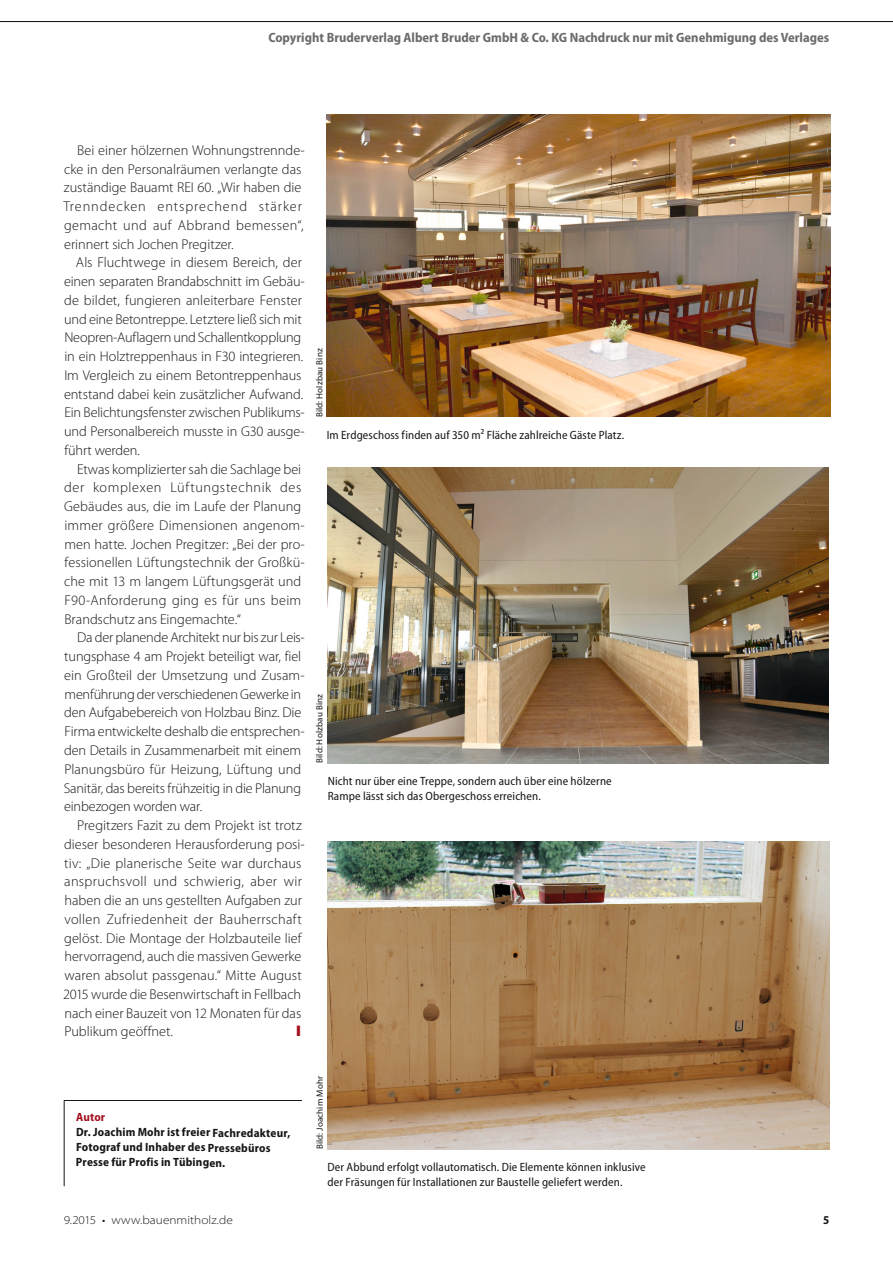
<style>
.page{position:relative;width:893px;height:1263px;background:#fff}
.page>*{position:absolute;margin:0;border:0;box-sizing:border-box;transform-origin:0 0}
.t1{font:300 14.25px/18.8px "Myriad Pro";color:#151616}
.t2{font:700 semi-condensed 13.5px "Myriad Pro";color:#6b6b6b}
.t3{font:semi-condensed 12px/15px "Myriad Pro";letter-spacing:.01em;color:#151616}
.t4{font:700 semi-condensed 12px/15px "Myriad Pro";letter-spacing:.01em;color:#151616}
.t5{font:300 semi-expanded 12px "Myriad Pro";letter-spacing:.005em;color:#151616}
.t6{font:700 semi-condensed 12px "Myriad Pro";letter-spacing:.01em;color:#a4111e}
.t7{font:9px "Myriad Pro";letter-spacing:.02em;color:#151616}
.s1{font-weight:700}
</style>
<div class="page">
<hr style="left:0;top:21px;width:893px;height:1px;background:#151616">
<img style="left:328px;top:468px;width:500px;height:295px">
<img style="left:327px;top:115px;width:503px;height:302px">
<img style="left:328px;top:841px;width:501px;height:308px">
<hr style="left:64px;top:1100px;width:238px;height:1px;background:#151616">
<hr style="left:64px;top:1101px;width:1px;height:85px;background:#151616">
<p class="t2" style="left:268px;top:30px;width:562px">Copyright Bruderverlag Albert Bruder GmbH &amp; Co. KG Nachdruck nur mit Genehmigung des Verlages</p>
<p class="t1" style="left:63px;top:141px;width:243px;text-indent:14px">Bei einer hölzernen Wohnungstrennde&shy;cke in den Personalräumen verlangte das zuständige Bauamt REI 60. „Wir haben die Trenndecken entsprechend stärker gemacht und auf Abbrand bemessen“, erinnert sich Jochen Pregitzer.</p>
<p class="t1" style="left:64px;top:253px;width:242px;text-indent:12px">Als Fluchtwege in diesem Bereich, der einen separaten Brandabschnitt im Gebäu&shy;de bildet, fungieren anleiterbare Fenster und eine Betontreppe. Letztere ließ sich mit Neopren-Auflagern und Schallentkopplung in ein Holztreppenhaus in F30 integrieren.<br>Im Vergleich zu einem Betontreppenhaus entstand dabei kein zusätzlicher Aufwand.<br>Ein Belichtungsfenster zwischen Publikums&shy;und Personalbereich musste in G30 ausge&shy;führt werden.</p>
<p class="t1" style="left:64px;top:460px;width:242px;text-indent:13px">Etwas komplizierter sah die Sachlage bei der komplexen Lüftungstechnik des Gebäudes aus, die im Laufe der Planung immer größere Dimensionen angenom&shy;men hatte. Jochen Pregitzer: „Bei der pro&shy;fessionellen Lüftungstechnik der Großkü&shy;che mit 13 m langem Lüftungsgerät und F90-Anforderung ging es für uns beim Brandschutz ans Eingemachte.“</p>
<p class="t1" style="left:64px;top:629px;width:243px;text-indent:13px">Da der planende Architekt nur bis zur Leis&shy;tungsphase 4 am Projekt beteiligt war, fiel ein Großteil der Umsetzung und Zusam&shy;menführung der verschiedenen Gewerke in den Aufgabebereich von Holzbau Binz. Die Firma entwickelte deshalb die entsprechen&shy;den Details in Zusammenarbeit mit einem Planungsbüro für Heizung, Lüftung und Sanitär, das bereits frühzeitig in die Planung einbezogen worden war.</p>
<p class="t1" style="left:63px;top:816px;width:243px;text-indent:14px">Pregitzers Fazit zu dem Projekt ist trotz dieser besonderen Herausforderung posi&shy;tiv: „Die planerische Seite war durchaus anspruchsvoll und schwierig, aber wir haben die an uns gestellten Aufgaben zur vollen Zufriedenheit der Bauherrschaft gelöst. Die Montage der Holzbauteile lief hervorragend, auch die massiven Gewerke waren absolut passgenau.“ Mitte August 2015 wurde die Besenwirtschaft in Fellbach nach einer Bauzeit von 12 Monaten für das Publikum geöffnet.</p>
<p class="t7" style="left:314px;top:417px;width:70px;rotate:-90deg">Bild: Holzbau Binz</p>
<p class="t3" style="left:327px;top:428px;width:299px">Im Erdgeschoss finden auf 350 m² Fläche zahlreiche Gäste Platz.</p>
<p class="t7" style="left:314px;top:763px;width:70px;rotate:-90deg">Bild: Holzbau Binz</p>
<p class="t3" style="left:328px;top:774px;width:285px">Nicht nur über eine Treppe, sondern auch über eine hölzerne<br>Rampe lässt sich das Obergeschoss erreichen.</p>
<p class="t6" style="left:76px;top:1110px;width:31px">Autor</p>
<p class="t4" style="left:76px;top:1125px;width:216px">Dr. Joachim Mohr ist freier Fachredakteur,<br>Fotograf und Inhaber des Pressebüros<br>Presse für Profis in Tübingen.</p>
<p class="t7" style="left:314px;top:1149px;width:75px;rotate:-90deg">Bild: Joachim Mohr</p>
<p class="t3" style="left:328px;top:1160px;width:320px">Der Abbund erfolgt vollautomatisch. Die Elemente können inklusive der Fräsungen für Installationen zur Baustelle geliefert werden.</p>
<p class="t5" style="left:64px;top:1213px;width:171px">9.2015 <span class="s1">·</span> www.bauenmitholz.de</p>
<p class="t4" style="left:823px;top:1212px;width:8px">5</p>
</div>
